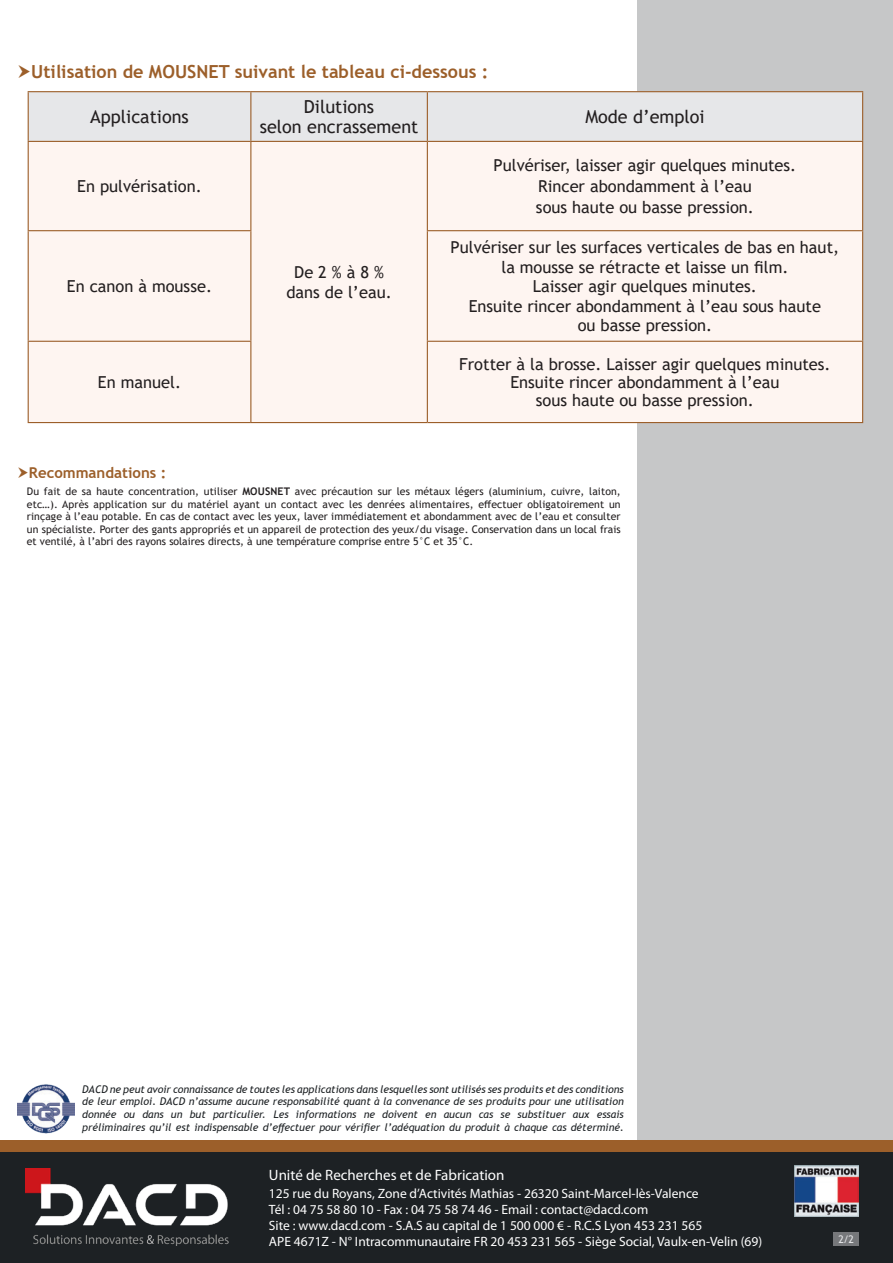
<style>
.page{position:relative;width:893px;height:1263px;background:#fff}
.page>*{position:absolute;margin:0;border:0;box-sizing:border-box;transform-origin:0 0}
.t1{font:18px "Trebuchet MS";color:#231f20}
.t2{font:700 18px "Trebuchet MS";color:#9c5f2a}
.t3{font:16.5px/18px "Trebuchet MS";color:#231f20;text-align:center}
.t4{font:15px "Myriad Pro";color:#fff}
.t5{font:700 15px "Trebuchet MS";color:#9c5f2a}
.t6{font:13.5px "Myriad Pro";color:#fff}
.t7{font:10.5px/12.6px "Trebuchet MS";color:#231f20;text-align:justify}
.t8{font:italic 10.5px "Trebuchet MS";color:#1d2124}
.t9{font:10.5px "Trebuchet MS";color:#e6e7e9}
.s1{font-weight:700}
</style>
<div class="page">
<div style="left:0;top:1151px;width:893px;height:112px;background:#1d2124"></div>
<img style="left:26px;top:1168px;width:203px;height:78px">
<img style="left:794px;top:1166px;width:65px;height:51px">
<div style="left:833px;top:1232px;width:26px;height:14px;background:#76787b"></div>
<div style="left:0;top:1140px;width:893px;height:11px;background:#9c5f2a"></div>
<img style="left:17px;top:1084px;width:57px;height:50px">
<div style="left:29px;top:92px;width:833px;height:49px;background:#e6e7e9"></div>
<div style="left:29px;top:142px;width:833px;height:280px;background:#fef5f1"></div>
<hr style="left:28px;top:141px;width:223px;height:1px;background:#9c5f2a">
<hr style="left:28px;top:142px;width:1px;height:88px;background:#9c5f2a">
<hr style="left:28px;top:231px;width:1px;height:110px;background:#9c5f2a">
<hr style="left:28px;top:342px;width:1px;height:80px;background:#9c5f2a">
<hr style="left:28px;top:91px;width:223px;height:1px;background:#9c5f2a">
<hr style="left:251px;top:91px;width:176px;height:1px;background:#9c5f2a">
<hr style="left:427px;top:91px;width:436px;height:1px;background:#9c5f2a">
<hr style="left:28px;top:92px;width:1px;height:49px;background:#9c5f2a">
<hr style="left:250px;top:92px;width:1px;height:49px;background:#9c5f2a">
<hr style="left:427px;top:92px;width:1px;height:49px;background:#9c5f2a">
<hr style="left:862px;top:92px;width:1px;height:49px;background:#9c5f2a">
<hr style="left:28px;top:230px;width:223px;height:1px;background:#9c5f2a">
<hr style="left:28px;top:341px;width:223px;height:1px;background:#9c5f2a">
<hr style="left:28px;top:422px;width:223px;height:1px;background:#9c5f2a">
<hr style="left:251px;top:141px;width:176px;height:1px;background:#9c5f2a">
<hr style="left:250px;top:142px;width:1px;height:88px;background:#9c5f2a">
<hr style="left:250px;top:231px;width:1px;height:110px;background:#9c5f2a">
<hr style="left:250px;top:342px;width:1px;height:80px;background:#9c5f2a">
<hr style="left:251px;top:422px;width:176px;height:1px;background:#9c5f2a">
<hr style="left:427px;top:141px;width:436px;height:1px;background:#9c5f2a">
<hr style="left:427px;top:142px;width:1px;height:88px;background:#9c5f2a">
<hr style="left:862px;top:142px;width:1px;height:88px;background:#9c5f2a">
<hr style="left:427px;top:231px;width:1px;height:110px;background:#9c5f2a">
<hr style="left:862px;top:231px;width:1px;height:110px;background:#9c5f2a">
<hr style="left:427px;top:342px;width:1px;height:80px;background:#9c5f2a">
<hr style="left:862px;top:342px;width:1px;height:80px;background:#9c5f2a">
<hr style="left:427px;top:230px;width:436px;height:1px;background:#9c5f2a">
<hr style="left:427px;top:341px;width:436px;height:1px;background:#9c5f2a">
<hr style="left:427px;top:422px;width:436px;height:1px;background:#9c5f2a">
<p class="t2" style="left:31px;top:60px;width:459px">Utilisation de MOUSNET suivant le tableau ci-dessous :</p>
<p class="t1" style="left:90px;top:105px;width:100px">Applications</p>
<p class="t1" style="left:304px;top:96px;width:72px">Dilutions</p>
<p class="t1" style="left:260px;top:115px;width:160px">selon encrassement</p>
<p class="t1" style="left:585px;top:105px;width:121px">Mode d’emploi</p>
<p class="t3" style="left:77px;top:177px;width:126px">En pulvérisation.</p>
<p class="t3" style="left:67px;top:277px;width:147px">En canon à mousse.</p>
<p class="t3" style="left:98px;top:373px;width:85px">En manuel.</p>
<p class="t3" style="left:294px;top:263px;width:91px">De 2 % à 8 %</p>
<p class="t3" style="left:286px;top:283px;width:107px">dans de l’eau.</p>
<p class="t3" style="left:494px;top:156px;width:304px">Pulvériser, laisser agir quelques minutes.</p>
<p class="t3" style="left:538px;top:177px;width:215px">Rincer abondamment à l’eau</p>
<p class="t3" style="left:536px;top:198px;width:219px">sous haute ou basse pression.</p>
<p class="t3" style="left:451px;top:238px;width:390px">Pulvériser sur les surfaces verticales de bas en haut,</p>
<p class="t3" style="left:501px;top:258px;width:288px">la mousse se rétracte et laisse un film.</p>
<p class="t3" style="left:533px;top:277px;width:226px">Laisser agir quelques minutes.</p>
<p class="t3" style="left:469px;top:297px;width:354px">Ensuite rincer abondamment à l’eau sous haute</p>
<p class="t3" style="left:578px;top:316px;width:136px">ou basse pression.</p>
<p class="t3" style="left:459px;top:355px;width:373px">Frotter à la brosse. Laisser agir quelques minutes.<br>Ensuite rincer abondamment à l’eau</p>
<p class="t3" style="left:536px;top:391px;width:219px">sous haute ou basse pression.</p>
<p class="t5" style="left:29px;top:463px;width:139px">Recommandations :</p>
<p class="t7" style="left:27px;top:485px;width:595px">Du fait de sa haute concentration, utiliser <span class="s1">MOUSNET</span> avec précaution sur les métaux légers (aluminium, cuivre, laiton, etc…). Après application sur du matériel ayant un contact avec les denrées alimentaires, effectuer obligatoirement un rinçage à l’eau potable. En cas de contact avec les yeux, laver immédiatement et abondamment avec de l’eau et consulter un spécialiste. Porter des gants appropriés et un appareil de protection des yeux/du visage. Conservation dans un local frais et ventilé, à l’abri des rayons solaires directs, à une température comprise entre 5°C et 35°C.</p>
<p class="t8" style="left:82px;top:1083px;width:543px">DACD ne peut avoir connaissance de toutes les applications dans lesquelles sont utilisés ses produits et des conditions</p>
<p class="t8" style="left:82px;top:1095px;width:543px">de leur emploi. DACD n’assume aucune responsabilité quant à la convenance de ses produits pour une utilisation</p>
<p class="t8" style="left:82px;top:1108px;width:543px">donnée ou dans un but particulier. Les informations ne doivent en aucun cas se substituer aux essais</p>
<p class="t8" style="left:82px;top:1120px;width:543px">préliminaires qu’il est indispensable d’effectuer pour vérifier l’adéquation du produit à chaque cas déterminé.</p>
<p class="t4" style="left:269px;top:1166px;width:237px">Unité de Recherches et de Fabrication</p>
<p class="t6" style="left:269px;top:1186px;width:431px">125 rue du Royans, Zone d’Activités Mathias - 26320 Saint-Marcel-lès-Valence</p>
<p class="t6" style="left:269px;top:1202px;width:381px">Tél : 04 75 58 80 10 - Fax : 04 75 58 74 46 - Email : contact@dacd.com</p>
<p class="t6" style="left:269px;top:1218px;width:435px">Site : www.dacd.com - S.A.S au capital de 1 500 000 € - R.C.S Lyon 453 231 565</p>
<p class="t6" style="left:269px;top:1234px;width:495px">APE 4671Z - N° Intracommunautaire FR 20 453 231 565 - Siège Social, Vaulx-en-Velin (69)</p>
<p class="t9" style="left:838px;top:1232px;width:17px">2/2</p>
</div>
